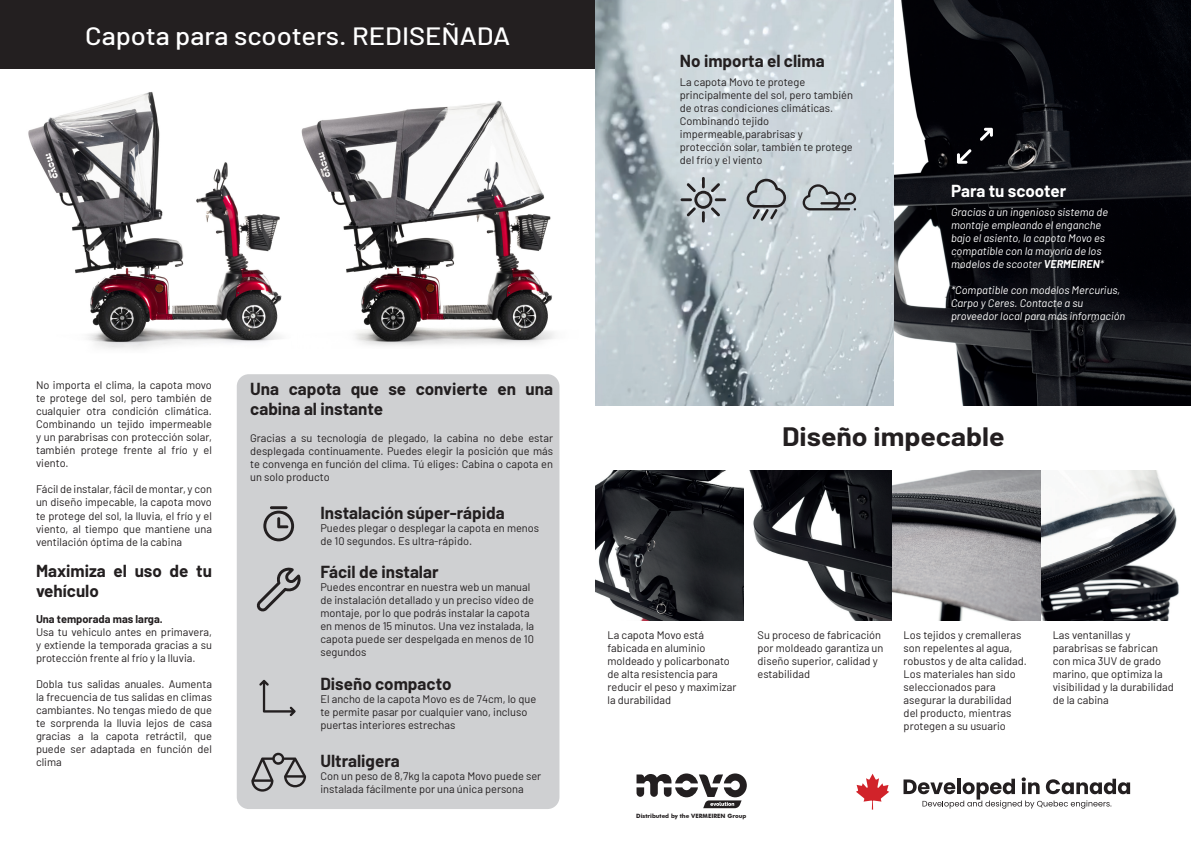
<style>
.page{position:relative;width:1191px;height:842px;background:#fff}
.page>*{position:absolute;margin:0;border:0;box-sizing:border-box;transform-origin:0 0}
.t1{font:700 26px "Barlow";color:#231f20;scale:1.09 1}
.t2{font:500 25px "Barlow";color:#fff;scale:1.09 1}
.t3{font:700 17px/20px "Barlow";color:#231f20}
.t4{font:700 17px "Barlow";letter-spacing:-.005em;color:#fff}
.t5{font:11px/13px "Barlow";color:#231f20}
.t6{font:italic 11px/13px "Barlow";color:#fff}
.t7{font:700 11px "Barlow";color:#231f20}
.t8{font:700 5.9px "Futura BT";color:#231f20}
.s1{font-weight:700}
</style>
<div class="page">
<img style="left:0;top:68px;width:291px;height:281px">
<img style="left:291px;top:68px;width:292px;height:278px">
<div style="left:237px;top:374px;width:322px;height:435px;background:#cfd0d2;border-radius:12px"></div>
<hr style="left:270px;top:506px;width:17px;height:3px;background:#231f20">
<svg style="left:263px;top:511px;width:31px;height:30px"></svg>
<svg style="left:256px;top:567px;width:45px;height:45px"></svg>
<svg style="left:259px;top:680px;width:37px;height:36px"></svg>
<svg style="left:251px;top:753px;width:55px;height:39px"></svg>
<div style="left:0;top:0;width:595px;height:68px;background:#231f20"></div>
<img style="left:893px;top:0;width:298px;height:405px">
<img style="left:595px;top:0;width:298px;height:405px">
<svg style="left:680px;top:177px;width:46px;height:46px;background:#abb2b7"></svg>
<svg style="left:746px;top:179px;width:40px;height:42px;background:#a6acb0"></svg>
<svg style="left:802px;top:184px;width:54px;height:26px"></svg>
<svg style="left:957px;top:149px;width:14px;height:15px"></svg>
<svg style="left:979px;top:128px;width:14px;height:13px"></svg>
<svg style="left:903px;top:777px;width:227px;height:32px"></svg>
<svg style="left:856px;top:774px;width:33px;height:35px"></svg>
<svg style="left:636px;top:773px;width:111px;height:35px"></svg>
<img style="left:595px;top:470px;width:584px;height:150px">
<p class="t2" style="left:85px;top:18px;width:391px">Capota para scooters. REDISEÑADA</p>
<p class="t5" style="left:36px;top:378px;width:177px;text-align:justify">No importa el clima, la capota movo te protege del sol, pero también de cualquier otra condición climática.<br>Combinando un tejido impermeable y un parabrisas con protección solar, también protege frente al frío y el viento.</p>
<p class="t5" style="left:36px;top:482px;width:177px;text-align:justify">Fácil de instalar, fácil de montar, y con un diseño impecable, la capota movo te protege del sol, la lluvia, el frío y el viento, al tiempo que mantiene una ventilación óptima de la cabina</p>
<p class="t3" style="left:36px;top:559px;width:177px">Maximiza el uso de tu vehículo</p>
<p class="t7" style="left:36px;top:611px;width:128px">Una temporada mas larga.</p>
<p class="t5" style="left:36px;top:625px;width:177px;text-align:justify">Usa tu vehiculo antes en primavera, y extiende la temporada gracias a su protección frente al frío y la lluvia.</p>
<p class="t5" style="left:36px;top:677px;width:177px;text-align:justify">Dobla tus salidas anuales. Aumenta la frecuencia de tus salidas en climas cambiantes. No tengas miedo de que te sorprenda la lluvia lejos de casa gracias a la capota retráctil, que puede ser adaptada en función del clima</p>
<p class="t3" style="left:250px;top:378px;width:304px">Una capota que se convierte en una cabina al instante</p>
<p class="t5" style="left:250px;top:430px;width:304px;text-align:justify">Gracias a su tecnología de plegado, la cabina no debe estar desplegada continuamente. Puedes elegir la posición que más te convenga en función del clima. Tú eliges: Cabina o capota en un solo producto</p>
<p class="t3" style="left:320px;top:502px;width:186px">Instalación súper-rápida</p>
<p class="t5" style="left:320px;top:521px;width:220px">Puedes plegar o desplegar la capota en menos de 10 segundos. Es ultra-rápido.</p>
<p class="t3" style="left:320px;top:561px;width:120px">Fácil de instalar</p>
<p class="t5" style="left:320px;top:580px;width:215px">Puedes encontrar en nuestra web un manual de instalación detallado y un preciso vídeo de montaje, por lo que podrás instalar la capota en menos de 15 minutos. Una vez instalada, la capota puede ser despelgada en menos de 10 segundos</p>
<p class="t3" style="left:320px;top:673px;width:133px">Diseño compacto</p>
<p class="t5" style="left:320px;top:692px;width:217px">El ancho de la capota Movo es de 74cm, lo que te permite pasar por cualquier vano, incluso puertas interiores estrechas</p>
<p class="t3" style="left:320px;top:750px;width:81px">Ultraligera</p>
<p class="t5" style="left:320px;top:769px;width:222px">Con un peso de 8,7kg la capota Movo puede ser instalada fácilmente por una única persona</p>
<p class="t3" style="left:680px;top:49px;width:146px">No importa el clima</p>
<p class="t5" style="left:680px;top:75px;width:175px">La capota Movo te protege principalmente del sol, pero también de otras condiciones climáticas.</p>
<p class="t5" style="left:680px;top:114px;width:174px">Combinando tejido impermeable,parabrisas y protección solar, también te protege del frío y el viento</p>
<p class="t4" style="left:951px;top:178px;width:117px">Para tu scooter</p>
<p class="t6" style="left:951px;top:205px;width:158px">Gracias a un ingenioso sistema de montaje empleando el enganche bajo el asiento, la capota Movo es compatible con la mayoría de los modelos de scooter <span class="s1">VERMEIREN</span>*</p>
<p class="t6" style="left:951px;top:283px;width:176px">*Compatible con modelos Mercurius,<br>Carpo y Ceres. Contacte a su proveedor local para más información</p>
<p class="t1" style="left:782px;top:417px;width:206px">Diseño impecable</p>
<p class="t5" style="left:607px;top:627px;width:130px">La capota Movo está fabicada en aluminio moldeado y policarbonato de alta resistencia para reducir el peso y maximizar la durabilidad</p>
<p class="t5" style="left:757px;top:627px;width:127px">Su proceso de fabricación por moldeado garantiza un diseño superior, calidad y estabilidad</p>
<p class="t5" style="left:903px;top:627px;width:125px">Los tejidos y cremalleras son repelentes al agua, robustos y de alta calidad.<br>Los materiales han sido seleccionados para asegurar la durabilidad del producto, mientras protegen a su usuario</p>
<p class="t5" style="left:1052px;top:627px;width:123px">Las ventanillas y parabrisas se fabrican con mica 3UV de grado marino, que optimiza la visibilidad y la durabilidad de la cabina</p>
<p class="t8" style="left:636px;top:812px;width:112px">Distributed by the VERMEIREN Group</p>
</div>
